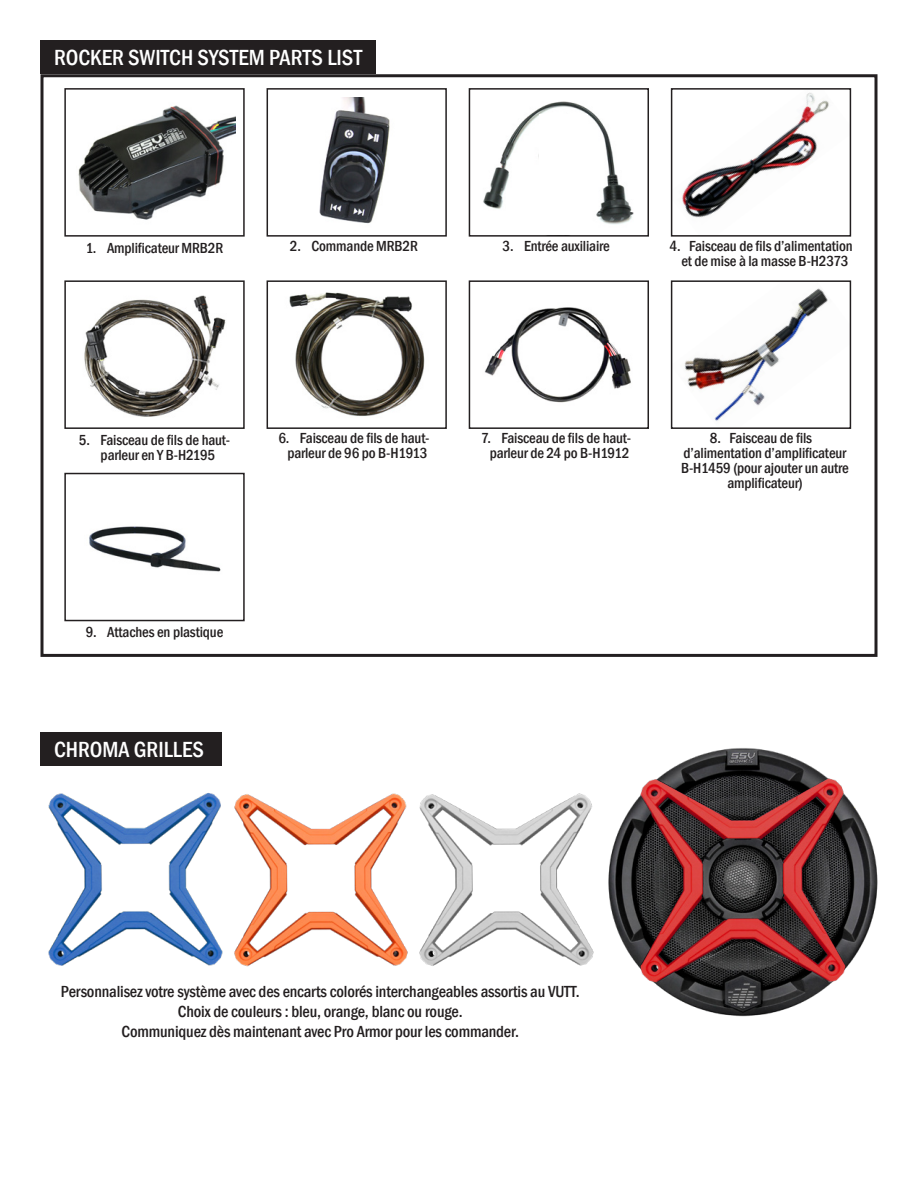
<style>
.page{position:relative;width:918px;height:1188px;background:#fff}
.page>*{position:absolute;margin:0;border:0;box-sizing:border-box;transform-origin:0 0}
.t1{font:500 condensed 22.5px "Franklin Gothic";color:#fff}
.t2{font:500 condensed 16.5px/19.8px "Franklin Gothic";letter-spacing:-.01em;color:#231f20;text-align:center}
.t3{font:500 condensed 15px/15px "Franklin Gothic";letter-spacing:-.01em;color:#231f20;text-align:center}
</style>
<div class="page">
<div style="left:40px;top:40px;width:336px;height:34px;background:#231f20"></div>
<div style="left:40px;top:732px;width:182px;height:34px;background:#231f20"></div>
<div style="left:40px;top:74px;width:838px;height:583px;border:3px solid #231f20"></div>
<div style="left:267px;top:88px;width:180px;height:149px;border:2px solid #231f20"></div>
<img style="left:289px;top:292px;width:136px;height:124px">
<div style="left:267px;top:280px;width:180px;height:149px;border:2px solid #231f20"></div>
<img style="left:484px;top:307px;width:147px;height:96px">
<div style="left:469px;top:280px;width:180px;height:149px;border:2px solid #231f20"></div>
<img style="left:681px;top:92px;width:148px;height:126px">
<div style="left:671px;top:88px;width:180px;height:149px;border:2px solid #231f20"></div>
<img style="left:684px;top:288px;width:144px;height:133px">
<div style="left:671px;top:280px;width:180px;height:149px;border:2px solid #231f20"></div>
<div style="left:64px;top:88px;width:181px;height:149px;border:2px solid #231f20"></div>
<img style="left:84px;top:295px;width:142px;height:122px">
<div style="left:64px;top:280px;width:181px;height:149px;border:2px solid #231f20"></div>
<img style="left:89px;top:526px;width:132px;height:46px">
<div style="left:64px;top:473px;width:181px;height:148px;border:2px solid #231f20"></div>
<img style="left:78px;top:105px;width:157px;height:115px">
<img style="left:319px;top:98px;width:71px;height:126px">
<img style="left:483px;top:101px;width:151px;height:124px">
<div style="left:469px;top:88px;width:180px;height:149px;border:2px solid #231f20"></div>
<div style="left:539px;top:115px;width:49px;height:120px;background:#fff"></div>
<img style="left:48px;top:793px;width:175px;height:173px">
<img style="left:234px;top:793px;width:174px;height:174px">
<img style="left:419px;top:793px;width:175px;height:173px">
<img style="left:608px;top:748px;width:270px;height:269px">
<img style="left:631px;top:764px;width:223px;height:223px">
<p class="t1" style="left:54px;top:43px;width:310px">ROCKER SWITCH SYSTEM PARTS LIST</p>
<p class="t3" style="left:86px;top:240px;width:139px">1. Amplificateur MRB2R</p>
<p class="t3" style="left:290px;top:238px;width:130px">2. Commande MRB2R</p>
<p class="t3" style="left:503px;top:238px;width:109px">3. Entrée auxiliaire</p>
<p class="t3" style="left:669px;top:238px;width:185px">4. Faisceau de fils d’alimentation et de mise à la masse B-H2373</p>
<p class="t3" style="left:79px;top:432px;width:153px">5. Faisceau de fils de haut&shy;parleur en Y B-H2195</p>
<p class="t3" style="left:278px;top:431px;width:153px">6. Faisceau de fils de haut&shy;parleur de 96 po B-H1913</p>
<p class="t3" style="left:481px;top:431px;width:152px">7. Faisceau de fils de haut&shy;parleur de 24 po B-H1912</p>
<p class="t3" style="left:681px;top:431px;width:169px">8. Faisceau de fils d’alimentation d’amplificateur<br>B-H1459 (pour ajouter un autre amplificateur)</p>
<p class="t3" style="left:86px;top:625px;width:139px">9. Attaches en plastique</p>
<p class="t1" style="left:54px;top:735px;width:152px">CHROMA GRILLES</p>
<p class="t2" style="left:61px;top:981px;width:520px">Personnalisez votre système avec des encarts colorés interchangeables assortis au VUTT.<br>Choix de couleurs : bleu, orange, blanc ou rouge.<br>Communiquez dès maintenant avec Pro Armor pour les commander.</p>
</div>
